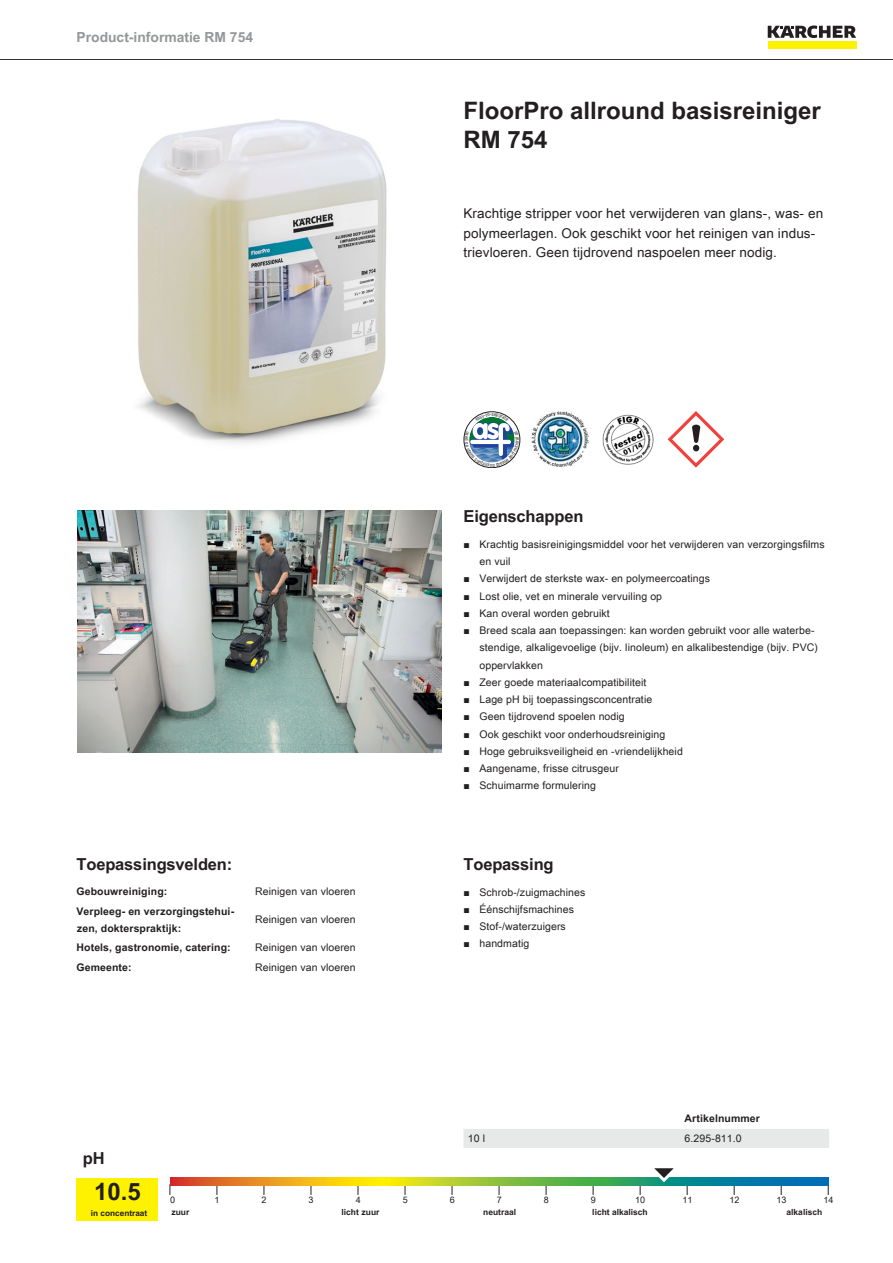
<style>
.page{position:relative;width:893px;height:1263px;background:#fff}
.page>*{position:absolute;margin:0;border:0;box-sizing:border-box;transform-origin:0 0}
.t1{font:700 24px/28.8px "Arial Unicode MS";color:#231f20}
.t2{font:700 16.5px "Arial Unicode MS";letter-spacing:-.01em;color:#231f20}
.t3{font:700 13.8px "Arial Unicode MS";color:#949698}
.t4{font:13.5px/19.5px "Arial Unicode MS";letter-spacing:.01em;color:#231f20}
.t5{font:10.5px/17.2px "Arial Unicode MS";letter-spacing:.01em;color:#231f20}
.t6{font:700 10.5px/17.2px "Arial Unicode MS";letter-spacing:.01em;color:#231f20}
.t7{font:9px "Arial Unicode MS";color:#231f20}
.t8{font:700 8.4px "Arial Unicode MS";color:#231f20}
.t9{font:700 8.25px "Arial Unicode MS";color:#231f20}
.s1{font-family:"Arial"}
</style>
<div class="page">
<hr style="left:0;top:59px;width:893px;height:1px;background:#231f20">
<div style="left:768px;top:42px;width:88px;height:7px;background:#fff200"></div>
<svg style="left:768px;top:26px;width:88px;height:12px"></svg>
<img style="left:137px;top:119px;width:250px;height:325px">
<img style="left:531px;top:411px;width:57px;height:56px">
<img style="left:602px;top:414px;width:52px;height:51px">
<svg style="left:668px;top:411px;width:56px;height:57px"></svg>
<img style="left:77px;top:510px;width:365px;height:243px">
<div style="left:77px;top:1178px;width:81px;height:42px;background:#fff200"></div>
<svg style="left:170px;top:1178px;width:658px;height:8px"></svg>
<svg style="left:640px;top:1168px;width:48px;height:27px"></svg>
<div style="left:463px;top:1129px;width:366px;height:19px;background:#e7e8e8"></div>
<svg style="left:464px;top:412px;width:56px;height:56px"></svg>
<h3 class="t3" style="left:77px;top:27px;width:178px">Product-informatie RM 754</h3>
<h2 class="t2" style="left:77px;top:852px;width:157px">Toepassingsvelden:</h2>
<p class="t6" style="left:77px;top:883px;width:92px">Gebouwreiniging:</p>
<p class="t5" style="left:255px;top:882px;width:102px">Reinigen van vloeren</p>
<p class="t6" style="left:77px;top:902px;width:159px">Verpleeg- en verzorgingstehui&shy;zen, dokterspraktijk:</p>
<p class="t5" style="left:255px;top:911px;width:102px">Reinigen van vloeren</p>
<p class="t6" style="left:77px;top:939px;width:156px">Hotels, gastronomie, catering:</p>
<p class="t5" style="left:255px;top:939px;width:102px">Reinigen van vloeren</p>
<p class="t6" style="left:77px;top:959px;width:57px">Gemeente:</p>
<p class="t5" style="left:255px;top:958px;width:102px">Reinigen van vloeren</p>
<h1 class="t1" style="left:463px;top:97px;width:359px">FloorPro allround basisreiniger<br>RM 754</h1>
<p class="t4" style="left:463px;top:203px;width:361px">Krachtige stripper voor het verwijderen van glans-, was- en polymeerlagen. Ook geschikt voor het reinigen van indus&shy;trievloeren. Geen tijdrovend naspoelen meer nodig.</p>
<h2 class="t2" style="left:463px;top:504px;width:121px">Eigenschappen</h2>
<p class="t5" style="left:479px;top:535px;width:347px;text-indent:-16px"><span class="s1">■</span> Krachtig basisreinigingsmiddel voor het verwijderen van verzorgingsfilms en vuil</p>
<p class="t5" style="left:463px;top:570px;width:248px"><span class="s1">■</span> Verwijdert de sterkste wax- en polymeercoatings</p>
<p class="t5" style="left:463px;top:587px;width:200px"><span class="s1">■</span> Lost olie, vet en minerale vervuiling op</p>
<p class="t5" style="left:463px;top:604px;width:148px"><span class="s1">■</span> Kan overal worden gebruikt</p>
<p class="t5" style="left:479px;top:622px;width:340px;text-indent:-16px"><span class="s1">■</span> Breed scala aan toepassingen: kan worden gebruikt voor alle waterbe&shy;stendige, alkaligevoelige (bijv. linoleum) en alkalibestendige (bijv. PVC) oppervlakken</p>
<p class="t5" style="left:463px;top:673px;width:184px"><span class="s1">■</span> Zeer goede materiaalcompatibiliteit</p>
<p class="t5" style="left:463px;top:691px;width:190px"><span class="s1">■</span> Lage pH bij toepassingsconcentratie</p>
<p class="t5" style="left:463px;top:708px;width:163px"><span class="s1">■</span> Geen tijdrovend spoelen nodig</p>
<p class="t5" style="left:463px;top:725px;width:203px"><span class="s1">■</span> Ook geschikt voor onderhoudsreiniging</p>
<p class="t5" style="left:463px;top:742px;width:221px"><span class="s1">■</span> Hoge gebruiksveiligheid en -vriendelijkheid</p>
<p class="t5" style="left:463px;top:760px;width:157px"><span class="s1">■</span> Aangename, frisse citrusgeur</p>
<p class="t5" style="left:463px;top:777px;width:134px"><span class="s1">■</span> Schuimarme formulering</p>
<h2 class="t2" style="left:463px;top:852px;width:92px">Toepassing</h2>
<p class="t5" style="left:463px;top:883px;width:123px"><span class="s1">■</span> Schrob-/zuigmachines</p>
<p class="t5" style="left:463px;top:900px;width:112px"><span class="s1">■</span> Éénschijfsmachines</p>
<p class="t5" style="left:463px;top:917px;width:104px"><span class="s1">■</span> Stof-/waterzuigers</p>
<p class="t5" style="left:463px;top:935px;width:67px"><span class="s1">■</span> handmatig</p>
<p class="t6" style="left:685px;top:1110px;width:77px">Artikelnummer</p>
<p class="t5" style="left:468px;top:1129px;width:19px">10 l</p>
<p class="t5" style="left:685px;top:1129px;width:59px">6.295-811.0</p>
<h2 class="t2" style="left:83px;top:1146px;width:23px">pH</h2>
<h1 class="t1" style="left:94px;top:1178px;width:48px">10.5</h1>
<p class="t7" style="left:170px;top:1193px;width:7px">0</p>
<p class="t7" style="left:215px;top:1193px;width:7px">1</p>
<p class="t7" style="left:262px;top:1193px;width:7px">2</p>
<p class="t7" style="left:309px;top:1193px;width:7px">3</p>
<p class="t7" style="left:356px;top:1193px;width:7px">4</p>
<p class="t7" style="left:403px;top:1193px;width:7px">5</p>
<p class="t7" style="left:450px;top:1193px;width:7px">6</p>
<p class="t7" style="left:497px;top:1193px;width:7px">7</p>
<p class="t7" style="left:544px;top:1193px;width:7px">8</p>
<p class="t7" style="left:591px;top:1193px;width:7px">9</p>
<p class="t7" style="left:635px;top:1193px;width:12px">10</p>
<p class="t7" style="left:682px;top:1193px;width:12px">11</p>
<p class="t7" style="left:729px;top:1193px;width:12px">12</p>
<p class="t7" style="left:776px;top:1193px;width:12px">13</p>
<p class="t7" style="left:823px;top:1193px;width:12px">14</p>
<p class="t9" style="left:91px;top:1207px;width:58px">in concentraat</p>
<p class="t8" style="left:171px;top:1206px;width:20px">zuur</p>
<p class="t8" style="left:341px;top:1206px;width:39px">licht zuur</p>
<p class="t8" style="left:483px;top:1206px;width:34px">neutraal</p>
<p class="t8" style="left:592px;top:1206px;width:57px">licht alkalisch</p>
<p class="t8" style="left:786px;top:1206px;width:37px">alkalisch</p>
</div>
